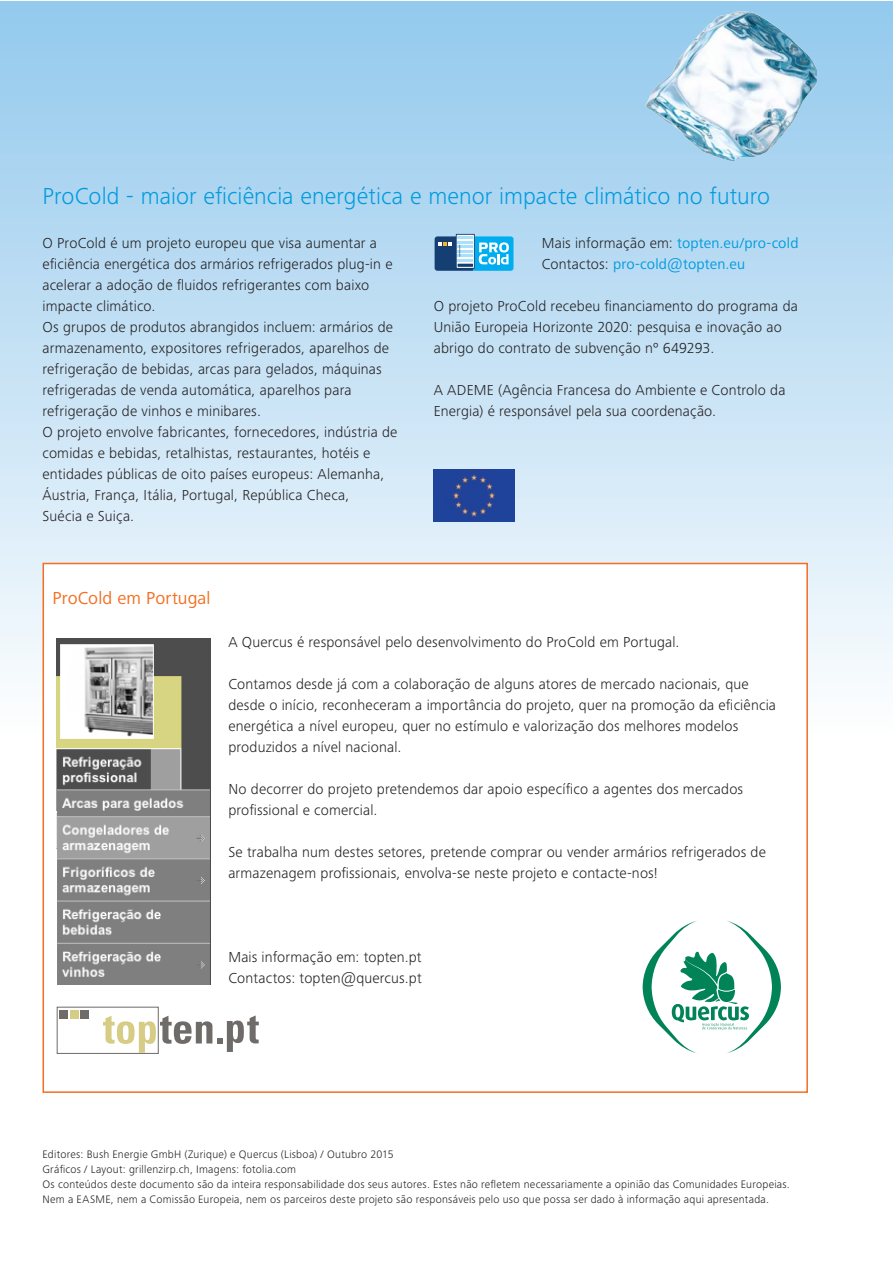
<style>
.page{position:relative;width:893px;height:1263px;background:#fff}
.page>*{position:absolute;margin:0;border:0;box-sizing:border-box;transform-origin:0 0}
.t1{font:300 24px "Frutiger Next Pro";color:#009bde}
.t2{font:18px "Frutiger Next Pro";letter-spacing:.005em;color:#f36e21}
.t3{font:300 15px/21px "Frutiger Next Pro";letter-spacing:.01em;color:#231f20}
.t4{font:15px/21px "Frutiger Next Pro";letter-spacing:.015em;color:#009bde}
.t5{font:300 11.25px/15px "Frutiger Next Pro";letter-spacing:.02em;color:#231f20}
.s1{font-weight:300;color:#231f20}
</style>
<div class="page">
<div style="left:0;top:1px;width:892px;height:730px;background:linear-gradient(to bottom,#92c8ed,#fcfdfe)"></div>
<svg style="left:42px;top:562px;width:767px;height:531px"></svg>
<img style="left:641px;top:2px;width:175px;height:178px">
<svg style="left:435px;top:234px;width:78px;height:37px;background:#57a5cd"></svg>
<img style="left:434px;top:470px;width:80px;height:52px">
<img style="left:57px;top:639px;width:154px;height:345px">
<svg style="left:218px;top:621px;width:571px;height:423px"></svg>
<svg style="left:643px;top:921px;width:138px;height:132px"></svg>
<div style="left:57px;top:1007px;width:102px;height:47px;border:1px solid #6e6b69"></div>
<div style="left:81px;top:1010px;width:8px;height:8px;background:#6e6b69"></div>
<div style="left:70px;top:1010px;width:9px;height:8px;background:#d6cc85"></div>
<div style="left:60px;top:1010px;width:8px;height:8px;background:#6e6b69"></div>
<svg style="left:103px;top:1015px;width:156px;height:38px"></svg>
<h1 class="t1" style="left:43px;top:183px;width:729px">ProCold - maior eficiência energética e menor impacte climático no futuro</h1>
<p class="t3" style="left:43px;top:233px;width:356px">O ProCold é um projeto europeu que visa aumentar a eficiência energética dos armários refrigerados plug-in e acelerar a adoção de fluidos refrigerantes com baixo impacte climático.<br>Os grupos de produtos abrangidos incluem: armários de armazenamento, expositores refrigerados, aparelhos de refrigeração de bebidas, arcas para gelados, máquinas refrigeradas de venda automática, aparelhos para refrigeração de vinhos e minibares.<br>O projeto envolve fabricantes, fornecedores, indústria de comidas e bebidas, retalhistas, restaurantes, hotéis e entidades públicas de oito países europeus: Alemanha, Áustria, França, Itália, Portugal, República Checa,<br>Suécia e Suiça.</p>
<p class="t4" style="left:542px;top:233px;width:258px"><span class="s1">Mais informação em:</span> topten.eu/pro-cold<br><span class="s1">Contactos:</span> pro-cold@topten.eu</p>
<p class="t3" style="left:434px;top:296px;width:366px">O projeto ProCold recebeu financiamento do programa da<br>União Europeia Horizonte 2020: pesquisa e inovação ao abrigo do contrato de subvenção nº 649293.</p>
<p class="t3" style="left:434px;top:380px;width:353px">A ADEME (Agência Francesa do Ambiente e Controlo da<br>Energia) é responsável pela sua coordenação.</p>
<p class="t2" style="left:53px;top:587px;width:159px">ProCold em Portugal</p>
<p class="t3" style="left:228px;top:632px;width:453px">A Quercus é responsável pelo desenvolvimento do ProCold em Portugal.</p>
<p class="t3" style="left:228px;top:674px;width:549px">Contamos desde já com a colaboração de alguns atores de mercado nacionais, que desde o início, reconheceram a importância do projeto, quer na promoção da eficiência energética a nível europeu, quer no estímulo e valorização dos melhores modelos produzidos a nível nacional.</p>
<p class="t3" style="left:228px;top:779px;width:516px">No decorrer do projeto pretendemos dar apoio específico a agentes dos mercados profissional e comercial.</p>
<p class="t3" style="left:228px;top:842px;width:539px">Se trabalha num destes setores, pretende comprar ou vender armários refrigerados de armazenagem profissionais, envolva-se neste projeto e contacte-nos!</p>
<p class="t3" style="left:228px;top:947px;width:195px">Mais informação em: topten.pt<br>Contactos: topten@quercus.pt</p>
<p class="t5" style="left:43px;top:1147px;width:749px">Editores: Bush Energie GmbH (Zurique) e Quercus (Lisboa) / Outubro 2015<br>Gráficos / Layout: grillenzirp.ch, Imagens: fotolia.com<br>Os conteúdos deste documento são da inteira responsabilidade dos seus autores. Estes não refletem necessariamente a opinião das Comunidades Europeias.<br>Nem a EASME, nem a Comissão Europeia, nem os parceiros deste projeto são responsáveis pelo uso que possa ser dado à informação aqui apresentada.</p>
</div>
